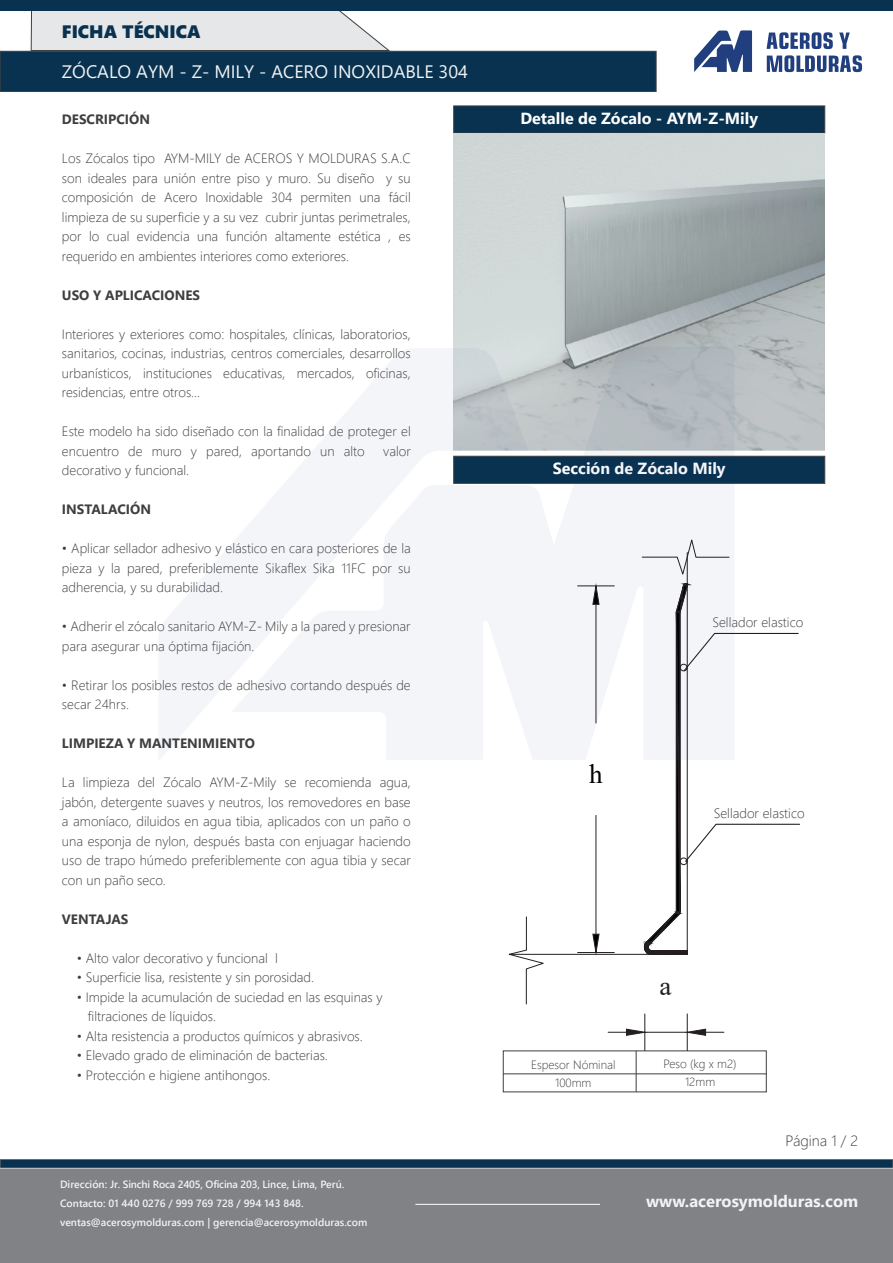
<style>
.page{position:relative;width:893px;height:1263px;background:#fff}
.page>*{position:absolute;margin:0;border:0;box-sizing:border-box;transform-origin:0 0}
.t1{font:27.15px "Times New Roman";color:#000001}
.t2{font:27.15px "Times New Roman";color:#231f20}
.t3{font:18px "Segoe UI";color:#f2f3f4}
.t4{font:18px "Segoe UI Black";color:#083250}
.t5{font:700 16.5px "Segoe UI";color:#f2f3f4}
.t6{font:700 16.05px "Segoe UI";color:#fff}
.t7{font:300 15px "Segoe UI";color:#3e3e3f}
.t8{font:300 13.5px/19.5px "Segoe UI";color:#3e3e3f;text-align:justify}
.t9{font:700 13.5px "Segoe UI";color:#3e3e3f}
.t10{font:300 12px/18px "Segoe UI";color:#3e3e3f;text-align:center}
.t11{font:600 10.5px/18.8px "Segoe UI";color:#f2f3f4}
</style>
<div class="page">
<svg style="left:694px;top:30px;width:58px;height:42px"></svg>
<svg style="left:766px;top:32px;width:67px;height:17px"></svg>
<svg style="left:839px;top:33px;width:11px;height:16px"></svg>
<svg style="left:767px;top:55px;width:95px;height:17px"></svg>
<div style="left:453px;top:456px;width:372px;height:28px;background:#083250;border:1px solid #3e3e3f"></div>
<div style="left:453px;top:106px;width:372px;height:27px;background:#083250;border:1px solid #3e3e3f"></div>
<svg style="left:30px;top:11px;width:361px;height:40px;background:#e2e3e5"></svg>
<div style="left:0;top:1169px;width:893px;height:94px;background:#808285"></div>
<div style="left:0;top:1159px;width:893px;height:9px;background:#083250;border:1px solid #6c6d70"></div>
<div style="left:0;top:51px;width:656px;height:41px;background:#083250;border:1px solid #3e3e3f"></div>
<div style="left:0;top:1px;width:893px;height:10px;background:#083250"></div>
<hr style="left:415px;top:1204px;width:185px;height:1px;background:#fff">
<img style="left:453px;top:133px;width:371px;height:318px">
<hr style="left:503px;top:1073px;width:263px;height:1px;background:#3e3e3f">
<hr style="left:636px;top:1051px;width:1px;height:41px;background:#3e3e3f">
<svg style="left:508px;top:917px;width:36px;height:87px"></svg>
<svg style="left:644px;top:632px;width:156px;height:323px"></svg>
<div style="left:680px;top:858px;width:7px;height:7px;border:1px solid #231f20;border-radius:50%"></div>
<hr style="left:578px;top:952px;width:36px;height:1px;background:#231f20">
<hr style="left:596px;top:815px;width:1px;height:119px;background:#231f20">
<svg style="left:592px;top:933px;width:8px;height:19px"></svg>
<hr style="left:687px;top:1014px;width:1px;height:36px;background:#231f20">
<hr style="left:645px;top:1014px;width:1px;height:36px;background:#231f20">
<hr style="left:645px;top:1032px;width:42px;height:1px;background:#231f20">
<svg style="left:686px;top:1028px;width:38px;height:8px"></svg>
<svg style="left:608px;top:1028px;width:38px;height:8px"></svg>
<svg style="left:159px;top:546px;width:72px;height:213px;fill:#f4f5f8"></svg>
<svg style="left:231px;top:347px;width:504px;height:413px;fill:#f4f5f8"></svg>
<h2 class="t4" style="left:62px;top:18px;width:140px">FICHA TÉCNICA</h2>
<h2 class="t3" style="left:62px;top:55px;width:408px">ZÓCALO AYM - Z- MILY - ACERO INOXIDABLE 304</h2>
<p class="t9" style="left:62px;top:107px;width:90px">DESCRIPCIÓN</p>
<p class="t6" style="left:520px;top:103px;width:239px">Detalle de Zócalo - AYM-Z-Mily</p>
<p class="t8" style="left:62px;top:148px;width:350px">Los Zócalos tipo AYM-MILY de ACEROS Y MOLDURAS S.A.C son ideales para unión entre piso y muro. Su diseño y su composición de Acero Inoxidable 304 permiten una fácil limpieza de su superficie y a su vez cubrir juntas perimetrales, por lo cual evidencia una función altamente estética , es requerido en ambientes interiores como exteriores.</p>
<p class="t9" style="left:62px;top:282px;width:140px">USO Y APLICACIONES</p>
<p class="t8" style="left:62px;top:323px;width:350px">Interiores y exteriores como: hospitales, clínicas, laboratorios, sanitarios, cocinas, industrias, centros comerciales, desarrollos urbanísticos, instituciones educativas, mercados, oficinas, residencias, entre otros...</p>
<p class="t8" style="left:62px;top:420px;width:350px">Este modelo ha sido diseñado con la finalidad de proteger el encuentro de muro y pared, aportando un alto</p>
<p class="t8" style="left:383px;top:440px;width:29px">valor</p>
<p class="t8" style="left:62px;top:459px;width:129px">decorativo y funcional.</p>
<p class="t9" style="left:62px;top:497px;width:91px">INSTALACIÓN</p>
<p class="t8" style="left:62px;top:537px;width:350px">• Aplicar sellador adhesivo y elástico en cara posteriores de la pieza y la pared, preferiblemente Sikaflex Sika 11FC por su adherencia, y su durabilidad.</p>
<p class="t8" style="left:62px;top:615px;width:350px">• Adherir el zócalo sanitario AYM-Z- Mily a la pared y presionar para asegurar una óptima fijación.</p>
<p class="t8" style="left:62px;top:674px;width:350px">• Retirar los posibles restos de adhesivo cortando después de secar 24hrs.</p>
<p class="t9" style="left:62px;top:731px;width:194px">LIMPIEZA Y MANTENIMIENTO</p>
<p class="t8" style="left:62px;top:771px;width:350px">La limpieza del Zócalo AYM-Z-Mily se recomienda agua, jabón, detergente suaves y neutros, los removedores en base a amoníaco, diluidos en agua tibia, aplicados con un paño o una esponja de nylon, después basta con enjuagar haciendo uso de trapo húmedo preferiblemente con agua tibia y secar con un paño seco.</p>
<p class="t9" style="left:62px;top:906px;width:68px">VENTAJAS</p>
<p class="t8" style="left:77px;top:947px;width:203px">• Alto valor decorativo y funcional l</p>
<p class="t8" style="left:77px;top:966px;width:239px">• Superficie lisa, resistente y sin porosidad.</p>
<p class="t8" style="left:88px;top:986px;width:296px;text-indent:-11px">• Impide la acumulación de suciedad en las esquinas y filtraciones de líquidos.</p>
<p class="t8" style="left:77px;top:1025px;width:288px">• Alta resistencia a productos químicos y abrasivos.</p>
<p class="t8" style="left:77px;top:1044px;width:253px">• Elevado grado de eliminación de bacterias.</p>
<p class="t8" style="left:77px;top:1064px;width:195px">• Protección e higiene antihongos.</p>
<p class="t11" style="left:60px;top:1174px;width:309px">Dirección: Jr. Sinchi Roca 2405, Oficina 203, Lince, Lima, Perú.<br>Contacto: 01 440 0276 / 999 769 728 / 994 143 848. ventas@acerosymolduras.com | gerencia@acerosymolduras.com</p>
<p class="t6" style="left:553px;top:453px;width:174px">Sección de Zócalo Mily</p>
<h1 class="t1" style="left:589px;top:755px;width:15px">h</h1>
<p class="t8" style="left:712px;top:611px;width:92px">Sellador elastico</p>
<p class="t8" style="left:714px;top:802px;width:92px">Sellador elastico</p>
<h1 class="t2" style="left:660px;top:967px;width:14px">a</h1>
<p class="t10" style="left:531px;top:1055px;width:86px">Espesor Nóminal<br>100mm</p>
<p class="t10" style="left:664px;top:1054px;width:75px">Peso (kg x m2)<br>12mm</p>
<p class="t7" style="left:786px;top:1126px;width:74px">Página 1 / 2</p>
<p class="t5" style="left:646px;top:1186px;width:214px">www.acerosymolduras.com</p>
</div>
